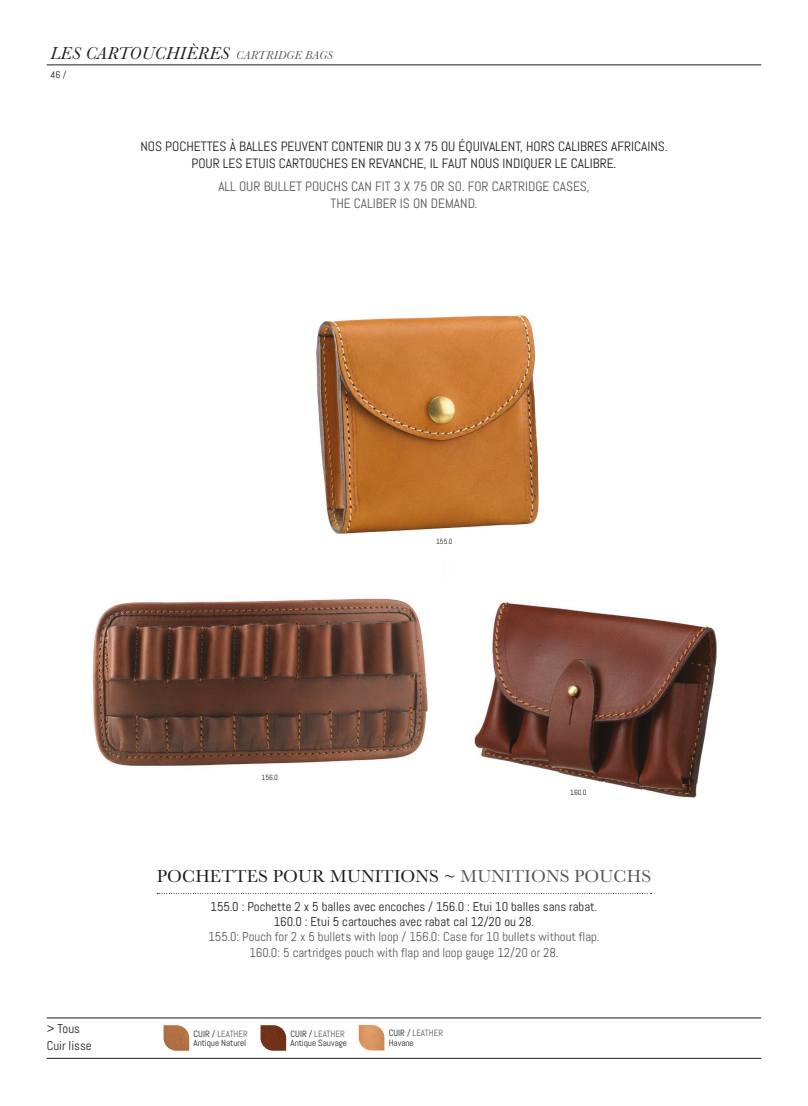
<style>
.page{position:relative;width:808px;height:1106px;background:#fff}
.page>*{position:absolute;margin:0;border:0;box-sizing:border-box;transform-origin:0 0}
.t1{font:18px "Baskerville";letter-spacing:.01em;color:#1d1d1b}
.t2{font:italic 18px "Baskerville";letter-spacing:.02em;color:#1d1d1b}
.t3{font:13.5px/16.2px "Abel";color:#1d1d1b;text-align:center}
.t4{font:13.5px/16.2px "Abel";color:#575756;text-align:center}
.t5{font:12.75px/15.3px "Abel";color:#1d1d1b;text-align:center}
.t6{font:12.75px/15.3px "Abel";color:#575756;text-align:center}
.t7{font:9.75px "Abel";color:#1d1d1b}
.t8{font:9px/9.8px "Abel";color:#1d1d1b}
.t9{font:7.5px "Abel";letter-spacing:-.005em;color:#1d1d1b}
.s1{font-size:12px;color:#575756}
.s2{color:#575756}
</style>
<div class="page">
<img style="left:316px;top:315px;width:223px;height:219px">
<img style="left:474px;top:602px;width:243px;height:196px">
<img style="left:92px;top:598px;width:336px;height:168px">
<svg style="left:157px;top:893px;width:494px;height:1px"></svg>
<hr style="left:47px;top:65px;width:714px;height:1px;background:#1d1d1b">
<hr style="left:47px;top:1017px;width:714px;height:1px;background:#1d1d1b">
<hr style="left:47px;top:1058px;width:714px;height:1px;background:#1d1d1b">
<img style="left:164px;top:1025px;width:25px;height:25px">
<img style="left:260px;top:1025px;width:26px;height:25px">
<img style="left:359px;top:1025px;width:25px;height:25px">
<h1 class="t2" style="left:51px;top:41px;width:284px">LES CARTOUCHIÈRES <span class="s1">CARTRIDGE BAGS</span></h1>
<p class="t7" style="left:51px;top:68px;width:17px">46 /</p>
<p class="t3" style="left:140px;top:139px;width:529px">NOS POCHETTES À BALLES PEUVENT CONTENIR DU 3 X 75 OU ÉQUIVALENT, HORS CALIBRES AFRICAINS.<br>POUR LES ETUIS CARTOUCHES EN REVANCHE, IL FAUT NOUS INDIQUER LE CALIBRE.</p>
<p class="t4" style="left:218px;top:179px;width:373px">ALL OUR BULLET POUCHS CAN FIT 3 X 75 OR SO. FOR CARTRIDGE CASES,<br>THE CALIBER IS ON DEMAND.</p>
<p class="t9" style="left:261px;top:772px;width:18px">156.0</p>
<p class="t9" style="left:436px;top:537px;width:18px">155.0</p>
<p class="t9" style="left:570px;top:787px;width:18px">160.0</p>
<h1 class="t1" style="left:157px;top:865px;width:496px">POCHETTES POUR MUNITIONS ~ <span class="s2">MUNITIONS POUCHS</span></h1>
<p class="t5" style="left:211px;top:898px;width:388px">155.0 : Pochette 2 x 5 balles avec encoches / 156.0 : Etui 10 balles sans rabat.<br>160.0 : Etui 5 cartouches avec rabat cal 12/20 ou 28.</p>
<p class="t6" style="left:208px;top:929px;width:393px">155.0: Pouch for 2 x 5 bullets with loop / 156.0: Case for 10 bullets without flap.<br>160.0: 5 cartridges pouch with flap and loop gauge 12/20 or 28.</p>
<p class="t5" style="left:47px;top:1020px;width:46px;line-height:16.5px;text-align:left">&gt; Tous<br>Cuir lisse</p>
<p class="t8" style="left:194px;top:1028px;width:56px">CUIR / <span class="s2">LEATHER<br></span>Antique Naturel</p>
<p class="t8" style="left:290px;top:1028px;width:58px">CUIR / <span class="s2">LEATHER<br></span>Antique Sauvage</p>
<p class="t8" style="left:389px;top:1028px;width:56px">CUIR / <span class="s2">LEATHER<br></span>Havane</p>
</div>
